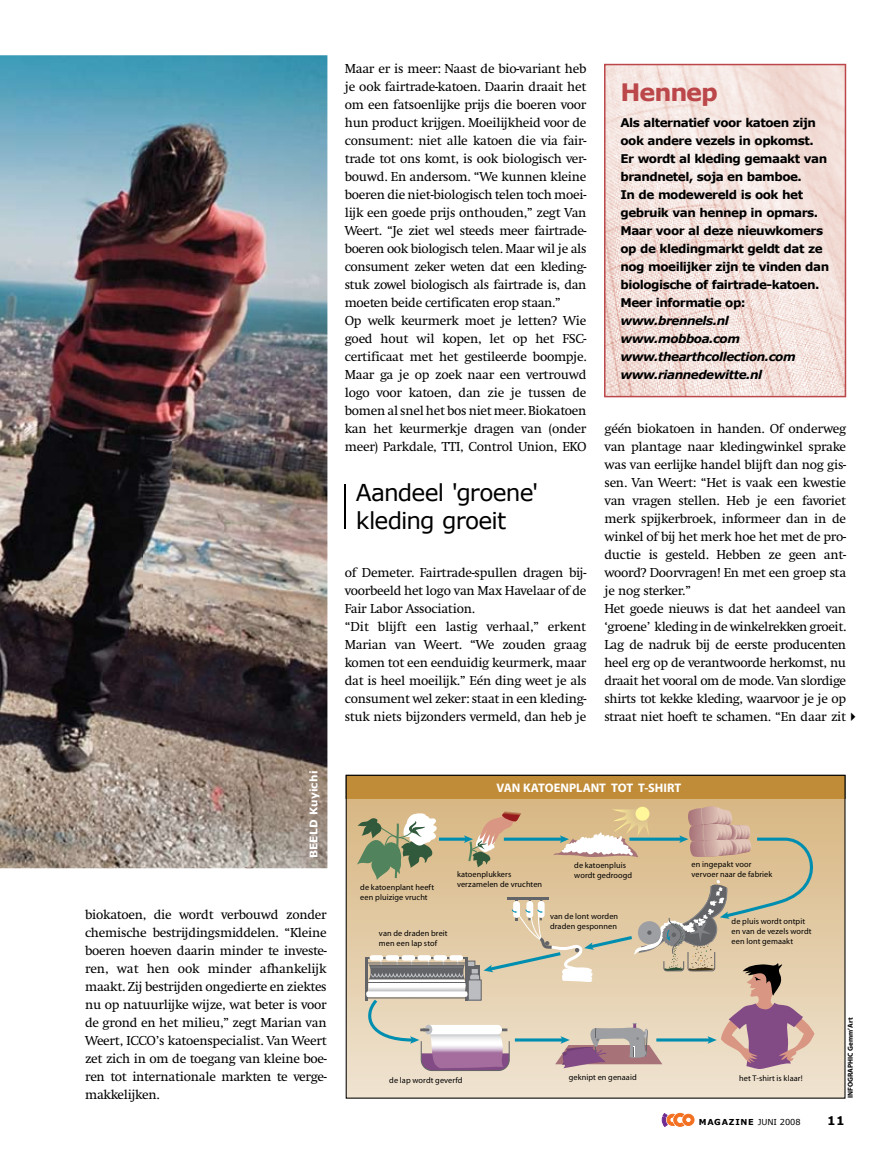
<style>
.page{position:relative;width:893px;height:1161px;background:#fff}
.page>*{position:absolute;margin:0;border:0;box-sizing:border-box;transform-origin:0 0}
.t1{font:700 24px "Verdana";letter-spacing:-.045em;color:#bb474a}
.t2{font:23.25px/27.9px "Verdana";letter-spacing:-.035em;color:#000}
.t3{font:13.5px/18px "Swift EF";letter-spacing:-.02em;color:#000}
.t4{font:700 12.45px "Myriad";letter-spacing:-.005em;color:#fff}
.t5{font:700 12px/18px "Verdana";letter-spacing:-.04em;color:#000}
.t6{font:italic 700 12px/18px "Verdana";letter-spacing:-.04em;color:#000}
.t7{font:700 10.5px "Verdana";letter-spacing:.02em;color:#fff}
.t8{font:8.25px/9.9px "Myriad";letter-spacing:.01em;color:#000}
.t9{font:700 8.25px "Verdana";letter-spacing:.085em;color:#000}
.t10{font:700 7.2px "Myriad";color:#000}
.s1{font-weight:400}
</style>
<div class="page">
<svg style="left:662px;top:1113px;width:32px;height:13px"></svg>
<svg style="left:604px;top:64px;width:242px;height:333px;background:#f2ded9"></svg>
<img style="left:0;top:55px;width:327px;height:813px">
<img style="left:0;top:517px;width:142px;height:205px">
<hr style="left:344px;top:484px;width:2px;height:44px;background:#000">
<div style="left:346px;top:775px;width:499px;height:323px;background:linear-gradient(to bottom,#d6b27c,#efe3d1)"></div>
<div style="left:346px;top:775px;width:499px;height:24px;background:#c08c37;border:1px solid #000"></div>
<svg style="left:357px;top:806px;width:470px;height:265px;background:#d2bea3"></svg>
<p class="t3" style="left:345px;top:60px;width:243px">Maar er is meer: Naast de bio-variant heb je ook fairtrade-katoen. Daarin draait het om een fatsoenlijke prijs die boeren voor hun product krijgen. Moeilijkheid voor de consument: niet alle katoen die via fair&shy;trade tot ons komt, is ook biologisch ver&shy;bouwd. En andersom. “We kunnen kleine boeren die niet-biologisch telen toch moei&shy;lijk een goede prijs onthouden,” zegt Van Weert. “Je ziet wel steeds meer fairtrade&shy;boeren ook biologisch telen. Maar wil je als consument zeker weten dat een kleding&shy;stuk zowel biologisch als fairtrade is, dan moeten beide certificaten erop staan.”<br>Op welk keurmerk moet je letten? Wie goed hout wil kopen, let op het FSC&shy;certificaat met het gestileerde boompje.<br>Maar ga je op zoek naar een vertrouwd logo voor katoen, dan zie je tussen de bomen al snel het bos niet meer. Biokatoen kan het keurmerkje dragen van (onder meer) Parkdale, TTI, Control Union, EKO</p>
<h2 class="t2" style="left:356px;top:479px;width:184px">Aandeel 'groene' kleding groeit</h2>
<p class="t3" style="left:345px;top:564px;width:243px">of Demeter. Fairtrade-spullen dragen bij&shy;voorbeeld het logo van Max Havelaar of de Fair Labor Association.<br>“Dit blijft een lastig verhaal,” erkent Marian van Weert. “We zouden graag komen tot een eenduidig keurmerk, maar dat is heel moeilijk.” Eén ding weet je als consument wel zeker: staat in een kleding&shy;stuk niets bijzonders vermeld, dan heb je</p>
<h1 class="t1" style="left:620px;top:77px;width:99px">Hennep</h1>
<p class="t5" style="left:620px;top:114px;width:210px">Als alternatief voor katoen zijn ook andere vezels in opkomst.<br>Er wordt al kleding gemaakt van brandnetel, soja en bamboe.<br>In de modewereld is ook het gebruik van hennep in opmars.<br>Maar voor al deze nieuwkomers op de kledingmarkt geldt dat ze nog moeilijker zijn te vinden dan biologische of fairtrade-katoen.<br>Meer informatie op:</p>
<p class="t6" style="left:620px;top:312px;width:177px">www.brennels.nl www.mobboa.com www.thearthcollection.com www.riannedewitte.nl</p>
<p class="t3" style="left:604px;top:420px;width:257px">géén biokatoen in handen. Of onderweg van plantage naar kledingwinkel sprake was van eerlijke handel blijft dan nog gis&shy;sen. Van Weert: “Het is vaak een kwestie van vragen stellen. Heb je een favoriet merk spijkerbroek, informeer dan in de winkel of bij het merk hoe het met de pro&shy;ductie is gesteld. Hebben ze geen ant&shy;woord? Doorvragen! En met een groep sta je nog sterker.”<br>Het goede nieuws is dat het aandeel van ‘groene’ kleding in de winkelrekken groeit.<br>Lag de nadruk bij de eerste producenten heel erg op de verantwoorde herkomst, nu draait het vooral om de mode. Van slordige shirts tot kekke kleding, waarvoor je je op straat niet hoeft te schamen. “En daar zit ✔</p>
<p class="t7" style="left:307px;top:858px;width:89px;rotate:-90deg">BEELD Kuyichi</p>
<p class="t3" style="left:85px;top:906px;width:243px;text-align:justify">biokatoen, die wordt verbouwd zonder chemische bestrijdingsmiddelen. “Kleine boeren hoeven daarin minder te investe&shy;ren, wat hen ook minder afhankelijk maakt. Zij bestrijden ongedierte en ziektes nu op natuurlijke wijze, wat beter is voor de grond en het milieu,” zegt Marian van Weert, ICCO’s katoenspecialist. Van Weert zet zich in om de toegang van kleine boe&shy;ren tot internationale markten te verge&shy;makkelijken.</p>
<p class="t4" style="left:497px;top:781px;width:186px">VAN KATOENPLANT TOT T-SHIRT</p>
<p class="t8" style="left:360px;top:883px;width:75px">de katoenplant heeft een pluizige vrucht</p>
<p class="t8" style="left:379px;top:928px;width:70px">van de draden breit men een lap stof</p>
<p class="t8" style="left:457px;top:870px;width:87px">katoenplukkers verzamelen de vruchten</p>
<p class="t8" style="left:574px;top:861px;width:60px">de katoenpluis wordt gedroogd</p>
<p class="t8" style="left:691px;top:859px;width:82px">en ingepakt voor vervoer naar de fabriek</p>
<p class="t8" style="left:732px;top:917px;width:81px">de pluis wordt ontpit en van de vezels wordt een lont gemaakt</p>
<p class="t8" style="left:550px;top:912px;width:70px">van de lont worden draden gesponnen</p>
<p class="t8" style="left:389px;top:1075px;width:75px">de lap wordt geverfd</p>
<p class="t8" style="left:569px;top:1072px;width:70px">geknipt en genaaid</p>
<p class="t8" style="left:739px;top:1073px;width:65px">het T-shirt is klaar!</p>
<p class="t10" style="left:847px;top:1098px;width:82px;rotate:-90deg">INFOGRAPHIC Gemm’Art</p>
<p class="t9" style="left:699px;top:1117px;width:103px">MAGAZINE <span class="s1">JUNI 2008</span></p>
<p class="t5" style="left:827px;top:1112px;width:19px">11</p>
</div>
